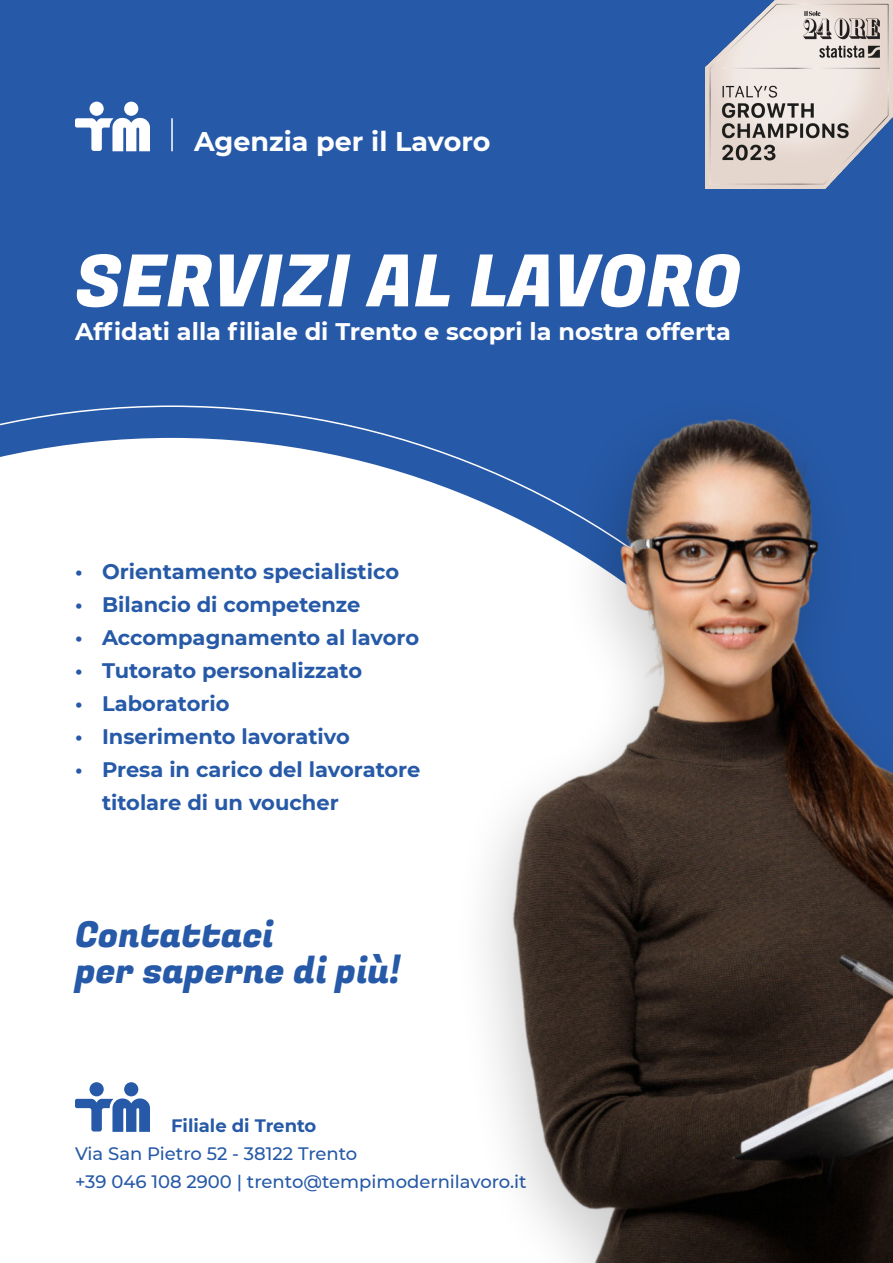
<style>
.page{position:relative;width:893px;height:1263px;background:#2659a7}
.page>*{position:absolute;margin:0;border:0;box-sizing:border-box;transform-origin:0 0}
.t1{font:72px "Fugaz One";color:#fff}
.t2{font:36px "Fugaz One";color:#2659a7}
.t3{font:700 27px "Montserrat";color:#fff}
.t4{font:700 24px "Montserrat";color:#fff}
.t5{font:700 21px/33px "Montserrat";color:#2659a7}
.t6{font:500 18px "Montserrat";color:#2659a7}
.t7{font:700 18px "Montserrat";color:#2659a7}
</style>
<div class="page">
<div style="left:0;top:405px;width:425px;height:858px;background:#fff"></div>
<img style="left:705px;top:0;width:188px;height:189px">
<hr style="left:171px;top:118px;width:2px;height:33px;background:#fff">
<img style="left:425px;top:418px;width:468px;height:845px">
<div style="left:90px;top:102px;width:14px;height:14px;background:#fff;border-radius:50%"></div>
<div style="left:124px;top:102px;width:14px;height:14px;background:#fff;border-radius:50%"></div>
<svg style="left:75px;top:118px;width:75px;height:33px"></svg>
<div style="left:90px;top:1082px;width:14px;height:14px;background:#2659a7;border-radius:50%"></div>
<div style="left:124px;top:1082px;width:14px;height:14px;background:#2659a7;border-radius:50%"></div>
<svg style="left:75px;top:1098px;width:75px;height:34px"></svg>
<p class="t3" style="left:194px;top:122px;width:298px">Agenzia per il Lavoro</p>
<p class="t1" style="left:75px;top:231px;width:667px">SERVIZI AL LAVORO</p>
<p class="t4" style="left:75px;top:314px;width:657px">Affidati alla filiale di Trento e scopri la nostra offerta</p>
<p class="t5" style="left:75px;top:553px;width:326px">• Orientamento specialistico</p>
<p class="t5" style="left:75px;top:586px;width:287px">• Bilancio di competenze</p>
<p class="t5" style="left:75px;top:619px;width:346px">• Accompagnamento al lavoro</p>
<p class="t5" style="left:75px;top:652px;width:289px">• Tutorato personalizzato</p>
<p class="t5" style="left:75px;top:685px;width:156px">• Laboratorio</p>
<p class="t5" style="left:75px;top:718px;width:276px">• Inserimento lavorativo</p>
<p class="t5" style="left:102px;top:751px;width:320px;text-indent:-27px">• Presa in carico del lavoratore titolare di un voucher</p>
<p class="t2" style="left:75px;top:909px;width:200px">Contattaci</p>
<p class="t2" style="left:75px;top:945px;width:327px">per saperne di più!</p>
<p class="t7" style="left:171px;top:1112px;width:147px">Filiale di Trento</p>
<p class="t6" style="left:75px;top:1141px;width:284px">Via San Pietro 52 - 38122 Trento</p>
<p class="t6" style="left:75px;top:1169px;width:453px">+39 046 108 2900 | trento@tempimodernilavoro.it</p>
</div>
